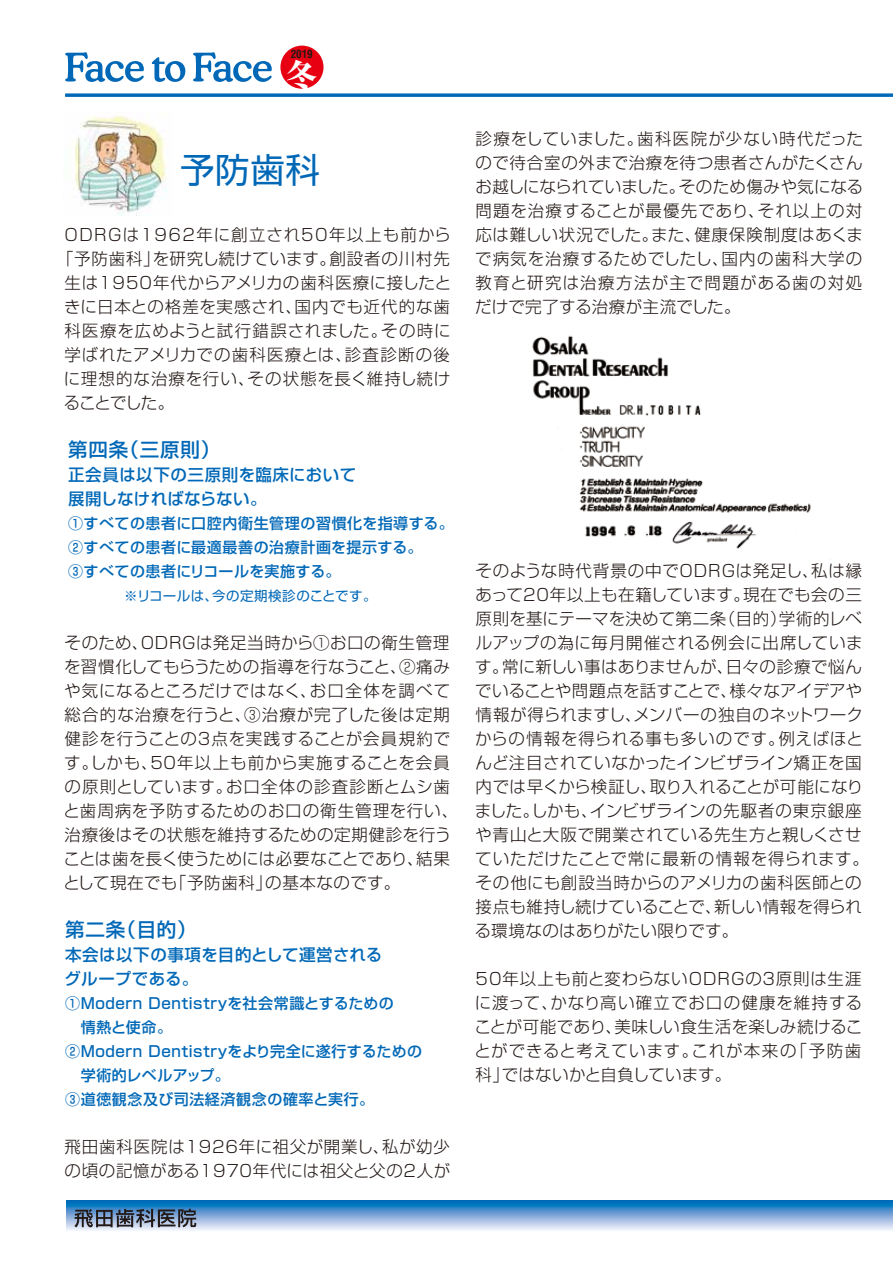
<style>
.page{position:relative;width:893px;height:1263px;background:#fff}
.page>*{position:absolute;margin:0;border:0;box-sizing:border-box;transform-origin:0 0}
.t1{font:34.5px "Shin Go Pro";color:#0068b7}
.t2{font:800 32.1px "Ryumin Pro";color:#fff}
.t3{font:500 19.5px "Shin Go Pro";letter-spacing:.04em;color:#0068b7}
.t4{font:300 16.5px/24px "Shin Go Pro";letter-spacing:.035em;color:#221815}
.t5{font:500 16.5px/24px "Shin Go Pro";letter-spacing:.025em;color:#0068b7}
.t6{font:300 16.5px "Shin Go Pro";letter-spacing:.055em;color:#221815}
.t7{font:300 16.5px "Shin Go Pro";letter-spacing:.085em;color:#221815}
.t8{font:500 15px/24px "Shin Go Pro";letter-spacing:.04em;color:#0068b7}
.t9{font:13.5px "Shin Go Pro";letter-spacing:.035em;color:#0068b7}
.t10{font:700 condensed 11.1px "Swiss 721 BT";color:#221815}
</style>
<div class="page">
<svg style="left:67px;top:1200px;width:826px;height:31px;background:#74a8d7"></svg>
<img style="left:532px;top:335px;width:279px;height:214px">
<hr style="left:65px;top:94px;width:828px;height:3px;background:#0068b7">
<svg style="left:74px;top:1209px;width:122px;height:18px;background:#5f6c81"></svg>
<svg style="left:65px;top:52px;width:79px;height:30px"></svg>
<svg style="left:152px;top:57px;width:33px;height:25px"></svg>
<svg style="left:193px;top:52px;width:79px;height:30px"></svg>
<div style="left:280px;top:46px;width:44px;height:43px;background:#e60012;border-radius:50%"></div>
<img style="left:73px;top:116px;width:94px;height:99px">
<p class="t10" style="left:291px;top:47px;width:24px">2019</p>
<h2 class="t2" style="left:286px;top:50px;width:34px">冬</h2>
<h1 class="t1" style="left:180px;top:142px;width:142px">予防歯科</h1>
<p class="t7" style="left:64px;top:221px;width:388px">ODRGは1962年に創立され50年以上も前から</p>
<p class="t4" style="left:57px;top:244px;width:395px">「予防歯科」を研究し続けています。創設者の川村先</p>
<p class="t4" style="left:64px;top:268px;width:388px">生は1950年代からアメリカの歯科医療に接したと</p>
<p class="t4" style="left:64px;top:292px;width:387px">きに日本との格差を実感され、国内でも近代的な歯</p>
<p class="t4" style="left:64px;top:316px;width:388px">科医療を広めようと試行錯誤されました。その時に</p>
<p class="t6" style="left:64px;top:341px;width:387px">学ばれたアメリカでの歯科医療とは、診査診断の後</p>
<p class="t6" style="left:64px;top:365px;width:388px">に理想的な治療を行い、その状態を長く維持し続け</p>
<p class="t4" style="left:64px;top:388px;width:112px">ることでした。</p>
<p class="t3" style="left:68px;top:434px;width:154px">第四条（三原則）</p>
<p class="t5" style="left:68px;top:461px;width:290px">正会員は以下の三原則を臨床において展開しなければならない。</p>
<p class="t8" style="left:68px;top:509px;width:387px">①すべての患者に口腔内衛生管理の習慣化を指導する。<br>②すべての患者に最適最善の治療計画を提示する。<br>③すべての患者にリコールを実施する。</p>
<p class="t9" style="left:68px;top:585px;width:310px">　　　　※リコールは、今の定期検診のことです。</p>
<p class="t4" style="left:63px;top:628px;width:396px">そのため、ODRGは発足当時から①お口の衛生管理を習慣化してもらうための指導を行なうこと、②痛みや気になるところだけではなく、お口全体を調べて総合的な治療を行うと、③治療が完了した後は定期健診を行うことの３点を実践することが会員規約です。しかも、５０年以上も前から実施することを会員の原則としています。お口全体の診査診断とムシ歯と歯周病を予防するためのお口の衛生管理を行い、治療後はその状態を維持するための定期健診を行うことは歯を長く使うためには必要なことであり、結果として現在でも「予防歯科」の基本なのです。</p>
<p class="t3" style="left:65px;top:914px;width:133px">第二条（目的）</p>
<p class="t5" style="left:65px;top:941px;width:319px">本会は以下の事項を目的として運営されるグループである。</p>
<p class="t8" style="left:65px;top:989px;width:358px">①Modern Dentistryを社会常識とするための<br>　情熱と使命。<br>②Modern Dentistryをより完全に遂行するための　学術的レベルアップ。<br>③道徳観念及び司法経済観念の確率と実行。</p>
<p class="t4" style="left:64px;top:1132px;width:387px">飛田歯科医院は1926年に祖父が開業し、私が幼少の頃の記憶がある1970年代には祖父と父の2人が</p>
<p class="t4" style="left:475px;top:124px;width:390px;text-align:justify">診療をしていました。歯科医院が少ない時代だったので待合室の外まで治療を待つ患者さんがたくさんお越しになられていました。そのため傷みや気になる問題を治療することが最優先であり、それ以上の対応は難しい状況でした。また、健康保険制度はあくまで病気を治療するためでしたし、国内の歯科大学の教育と研究は治療方法が主で問題がある歯の対処だけで完了する治療が主流でした。</p>
<p class="t4" style="left:475px;top:556px;width:396px">そのような時代背景の中でODRGは発足し、私は縁あって20年以上も在籍しています。現在でも会の三原則を基にテーマを決めて第二条（目的）学術的レベルアップの為に毎月開催される例会に出席しています。常に新しい事はありませんが、日々の診療で悩んでいることや問題点を話すことで、様々なアイデアや情報が得られますし、メンバーの独自のネットワークからの情報を得られる事も多いのです。例えばほとんど注目されていなかったインビザライン矯正を国内では早くから検証し、取り入れることが可能になりました。しかも、インビザラインの先駆者の東京銀座や青山と大阪で開業されている先生方と親しくさせていただけたことで常に最新の情報を得られます。その他にも創設当時からのアメリカの歯科医師との接点も維持し続けていることで、新しい情報を得られる環境なのはありがたい限りです。</p>
<p class="t4" style="left:474px;top:965px;width:389px;text-align:justify">50年以上も前と変わらないODRGの３原則は生涯に渡って、かなり高い確立でお口の健康を維持することが可能であり、美味しい食生活を楽しみ続けることができると考えています。これが本来の「予防歯科」ではないかと自負しています。</p>
</div>
